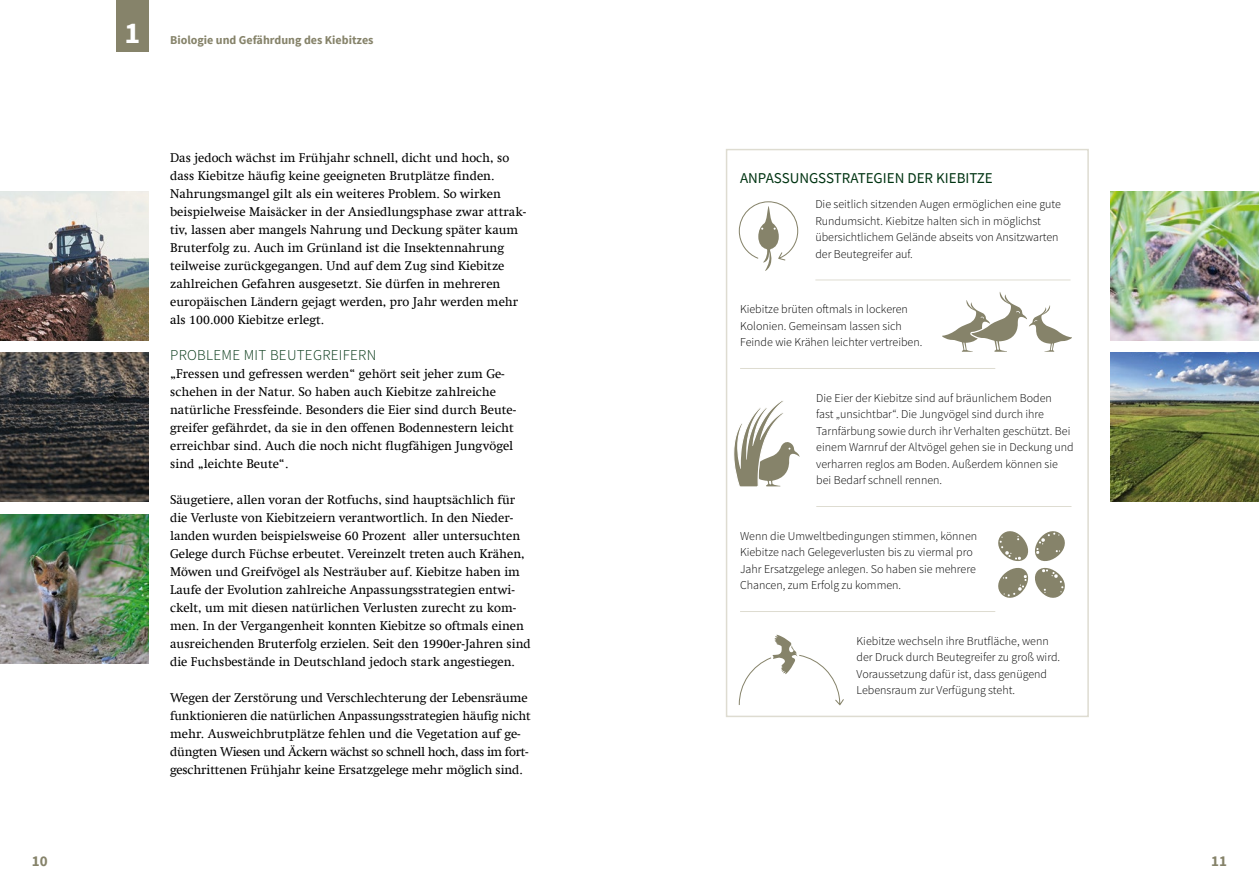
<style>
.page{position:relative;width:1259px;height:893px;background:#fff}
.page>*{position:absolute;margin:0;border:0;box-sizing:border-box;transform-origin:0 0}
.t1{font:700 30px "Source Sans Pro";color:#fff}
.t2{font:15px "Source Sans Pro";color:#003412}
.t3{font:300 15px "Source Sans Pro";letter-spacing:.02em;color:#003412}
.t4{font:700 15px "Source Sans Pro";color:#86836a}
.t5{font:12.75px/18px "Swift Com";color:#000}
.t6{font:300 12px/16.5px "Source Sans Pro";color:#000}
.t7{font:700 12px "Source Sans Pro";color:#86836a}
</style>
<div class="page">
<img style="left:0;top:191px;width:149px;height:149px">
<img style="left:0;top:353px;width:149px;height:149px">
<div style="left:116px;top:0;width:33px;height:51px;background:#86836a"></div>
<img style="left:0;top:514px;width:149px;height:149px">
<img style="left:1110px;top:353px;width:149px;height:149px">
<img style="left:1110px;top:191px;width:149px;height:149px">
<hr style="left:815px;top:280px;width:255px;height:1px;background:#dedcd1">
<hr style="left:740px;top:368px;width:255px;height:1px;background:#dedcd1">
<hr style="left:816px;top:506px;width:255px;height:1px;background:#dedcd1">
<hr style="left:740px;top:611px;width:255px;height:1px;background:#dedcd1">
<div style="left:726px;top:149px;width:363px;height:568px;border:2px solid #dedcd1"></div>
<svg style="left:739px;top:201px;width:59px;height:70px"></svg>
<svg style="left:734px;top:401px;width:66px;height:86px"></svg>
<svg style="left:942px;top:292px;width:130px;height:60px"></svg>
<svg style="left:998px;top:531px;width:67px;height:67px"></svg>
<svg style="left:739px;top:635px;width:105px;height:70px"></svg>
<h1 class="t1" style="left:124px;top:13px;width:17px">1</h1>
<p class="t7" style="left:170px;top:32px;width:205px">Biologie und Gefährdung des Kiebitzes</p>
<p class="t5" style="left:170px;top:149px;width:358px">Das jedoch wächst im Frühjahr schnell, dicht und hoch, so dass Kiebitze häufig keine geeigneten Brutplätze finden.<br>Nahrungsmangel gilt als ein weiteres Problem. So wirken beispielweise Maisäcker in der Ansiedlungsphase zwar attrak&shy;tiv, lassen aber mangels Nahrung und Deckung später kaum Bruterfolg zu. Auch im Grünland ist die Insektennahrung teilweise zurückgegangen. Und auf dem Zug sind Kiebitze zahlreichen Gefahren ausgesetzt. Sie dürfen in mehreren europäischen Ländern gejagt werden, pro Jahr werden mehr als 100.000 Kiebitze erlegt.</p>
<p class="t3" style="left:170px;top:346px;width:208px">PROBLEME MIT BEUTEGREIFERN</p>
<p class="t5" style="left:170px;top:365px;width:348px">„Fressen und gefressen werden“ gehört seit jeher zum Ge&shy;schehen in der Natur. So haben auch Kiebitze zahlreiche natürliche Fressfeinde. Besonders die Eier sind durch Beute&shy;greifer gefährdet, da sie in den offenen Bodennestern leicht erreichbar sind. Auch die noch nicht flugfähigen Jungvögel sind „leichte Beute“.</p>
<p class="t5" style="left:170px;top:491px;width:362px">Säugetiere, allen voran der Rotfuchs, sind hauptsächlich für die Verluste von Kiebitzeiern verantwortlich. In den Nieder&shy;landen wurden beispielsweise 60 Prozent aller untersuchten Gelege durch Füchse erbeutet. Vereinzelt treten auch Krähen, Möwen und Greifvögel als Nesträuber auf. Kiebitze haben im Laufe der Evolution zahlreiche Anpassungsstrategien entwi&shy;ckelt, um mit diesen natürlichen Verlusten zurecht zu kom&shy;men. In der Vergangenheit konnten Kiebitze so oftmals einen ausreichenden Bruterfolg erzielen. Seit den 1990er-Jahren sind die Fuchsbestände in Deutschland jedoch stark angestiegen.</p>
<p class="t5" style="left:170px;top:689px;width:362px">Wegen der Zerstörung und Verschlechterung der Lebensräume funktionieren die natürlichen Anpassungsstrategien häufig nicht mehr. Ausweichbrutplätze fehlen und die Vegetation auf ge&shy;düngten Wiesen und Äckern wächst so schnell hoch, dass im fort&shy;geschrittenen Frühjahr keine Ersatzgelege mehr möglich sind.</p>
<p class="t2" style="left:740px;top:168px;width:254px">ANPASSUNGSSTRATEGIEN DER KIEBITZE</p>
<p class="t6" style="left:815px;top:196px;width:247px">Die seitlich sitzenden Augen ermöglichen eine gute Rundumsicht. Kiebitze halten sich in möglichst übersichtlichem Gelände abseits von Ansitzwarten der Beutegreifer auf.</p>
<p class="t6" style="left:740px;top:301px;width:184px">Kiebitze brüten oftmals in lockeren<br>Kolonien. Gemeinsam lassen sich<br>Feinde wie Krähen leichter vertreiben.</p>
<p class="t6" style="left:816px;top:390px;width:259px">Die Eier der Kiebitze sind auf bräunlichem Boden<br>fast „unsichtbar“. Die Jungvögel sind durch ihre Tarnfärbung sowie durch ihr Verhalten geschützt. Bei einem Warnruf der Altvögel gehen sie in Deckung und verharren reglos am Boden. Außerdem können sie bei Bedarf schnell rennen.</p>
<p class="t6" style="left:740px;top:528px;width:239px">Wenn die Umweltbedingungen stimmen, können Kiebitze nach Gelegeverlusten bis zu viermal pro Jahr Ersatzgelege anlegen. So haben sie mehrere Chancen, zum Erfolg zu kommen.</p>
<p class="t6" style="left:856px;top:633px;width:205px">Kiebitze wechseln ihre Brutfläche, wenn der Druck durch Beutegreifer zu groß wird.<br>Voraussetzung dafür ist, dass genügend Lebensraum zur Verfügung steht.</p>
<p class="t4" style="left:32px;top:852px;width:17px">10</p>
<p class="t4" style="left:1211px;top:852px;width:17px">11</p>
</div>
